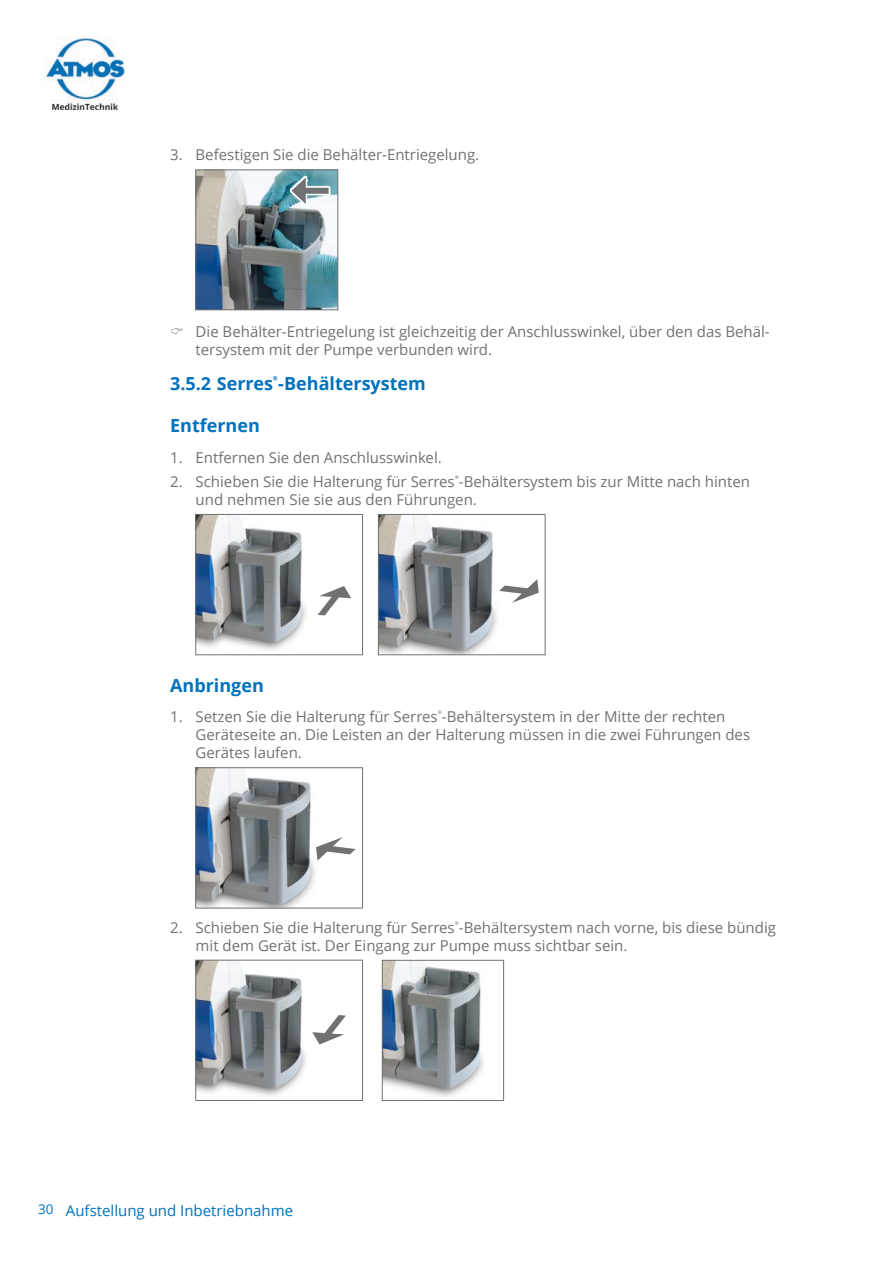
<style>
.page{position:relative;width:893px;height:1263px;background:#fff}
.page>*{position:absolute;margin:0;border:0;box-sizing:border-box;transform-origin:0 0}
.Überschrift_4{font:700 18px "Open Sans";color:#0072bc}
.t1{font:15px/18px "Open Sans";color:#707173}
.t2{font:15px "Open Sans";color:#0072bc}
.s1{font-size:13.5px}
</style>
<div class="page">
<img style="left:46px;top:35px;width:79px;height:75px">
<img style="left:198px;top:172px;width:138px;height:136px">
<div style="left:196px;top:170px;width:142px;height:140px;border:1px solid #707173"></div>
<svg style="left:290px;top:176px;width:40px;height:30px"></svg>
<div style="left:300px;top:188px;width:29px;height:6px;background:#707173"></div>
<svg style="left:292px;top:178px;width:14px;height:26px"></svg>
<img style="left:198px;top:516px;width:108px;height:134px">
<div style="left:196px;top:514px;width:167px;height:141px;border:1px solid #707173"></div>
<svg style="left:317px;top:586px;width:34px;height:30px"></svg>
<img style="left:380px;top:516px;width:117px;height:137px">
<div style="left:378px;top:514px;width:167px;height:141px;border:1px solid #707173"></div>
<svg style="left:490px;top:579px;width:56px;height:25px"></svg>
<img style="left:198px;top:769px;width:117px;height:137px">
<div style="left:196px;top:767px;width:167px;height:141px;border:1px solid #707173"></div>
<div style="left:314px;top:835px;width:43px;height:27px;background:#fff"></div>
<svg style="left:303px;top:835px;width:60px;height:26px"></svg>
<img style="left:198px;top:962px;width:108px;height:134px">
<div style="left:196px;top:960px;width:167px;height:141px;border:1px solid #707173"></div>
<svg style="left:304px;top:1010px;width:42px;height:35px"></svg>
<img style="left:384px;top:962px;width:101px;height:135px">
<div style="left:382px;top:960px;width:122px;height:141px;border:1px solid #707173"></div>
<p class="t1" style="left:170px;top:145px;width:311px">3. Befestigen Sie die Behälter-Entriegelung.</p>
<p class="t1" style="left:196px;top:322px;width:576px">Die Behälter-Entriegelung ist gleichzeitig der Anschlusswinkel, über den das Behäl&shy;tersystem mit der Pumpe verbunden wird.</p>
<p class="Überschrift_4" style="left:170px;top:370px;width:257px">3.5.2 Serres<sup>®</sup>-Behältersystem</p>
<p class="Überschrift_4" style="left:170px;top:413px;width:91px">Entfernen</p>
<p class="t1" style="left:170px;top:448px;width:273px">1. Entfernen Sie den Anschlusswinkel.</p>
<p class="t1" style="left:196px;top:472px;width:556px;text-indent:-26px">2. Schieben Sie die Halterung für Serres<sup>®</sup>-Behältersystem bis zur Mitte nach hinten und nehmen Sie sie aus den Führungen.</p>
<p class="Überschrift_4" style="left:170px;top:673px;width:95px">Anbringen</p>
<p class="t1" style="left:196px;top:707px;width:556px;text-indent:-26px">1. Setzen Sie die Halterung für Serres<sup>®</sup>-Behältersystem in der Mitte der rechten<br>Geräteseite an. Die Leisten an der Halterung müssen in die zwei Führungen des<br>Gerätes laufen.</p>
<p class="t1" style="left:196px;top:918px;width:582px;text-indent:-26px">2. Schieben Sie die Halterung für Serres<sup>®</sup>-Behältersystem nach vorne, bis diese bündig mit dem Gerät ist. Der Eingang zur Pumpe muss sichtbar sein.</p>
<p class="t2" style="left:38px;top:1200px;width:256px"><span class="s1">30</span> Aufstellung und Inbetriebnahme</p>
</div>
